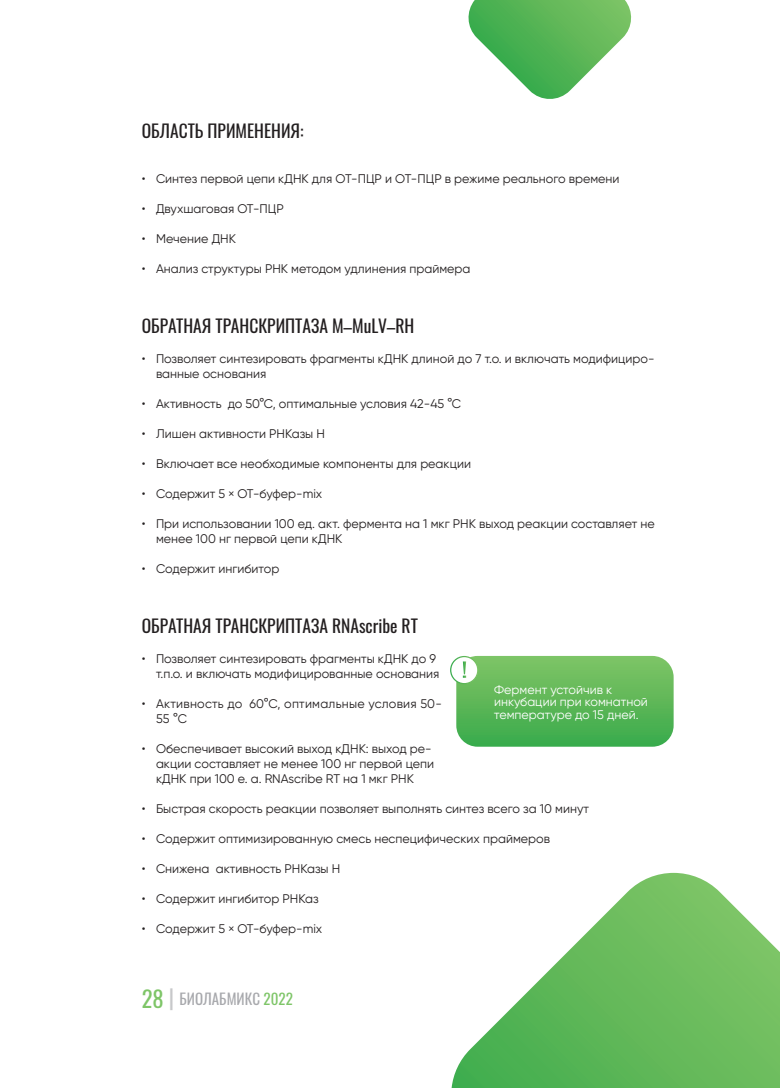
<style>
.page{position:relative;width:780px;height:1088px;background:#fff}
.page>*{position:absolute;margin:0;border:0;box-sizing:border-box;transform-origin:0 0}
.t1{font:17.5px "Oswald";color:#231f20}
.t2{font:15px "Oswald";color:#a8a9ad}
.t3{font:12.5px/15px "Gilroy";color:#231f20}
.t4{font:12.5px/12.5px "Gilroy";color:#fff}
.t5{font:12.5px/15px "Gilroy";letter-spacing:.02em;color:#231f20}
.s1{font-size:22.5px;color:#7ec568}
.s2{font-size:22.5px;color:#c7c8ca}
.s3{color:#7ec568}
</style>
<div class="page">
<svg style="left:451px;top:873px;width:329px;height:215px"></svg>
<svg style="left:468px;top:0;width:164px;height:99px"></svg>
<svg style="left:450px;top:656px;width:28px;height:28px"></svg>
<div style="left:450px;top:656px;width:28px;height:28px;border:1px solid #fff;border-radius:50%"></div>
<svg style="left:456px;top:656px;width:217px;height:91px;background:#62ba5e"></svg>
<h1 class="t1" style="left:142px;top:115px;width:163px">ОБЛАСТЬ ПРИМЕНЕНИЯ:</h1>
<p class="t3" style="left:142px;top:171px;width:479px">• Синтез первой цепи кДНК для ОТ-ПЦР и ОТ-ПЦР в режиме реального времени</p>
<p class="t3" style="left:142px;top:201px;width:143px">• Двухшаговая ОТ-ПЦР</p>
<p class="t3" style="left:142px;top:231px;width:96px">• Мечение ДНК</p>
<p class="t3" style="left:142px;top:261px;width:330px">• Анализ структуры РНК методом удлинения праймера</p>
<h1 class="t1" style="left:142px;top:310px;width:274px">ОБРАТНАЯ ТРАНСКРИПТАЗА M–MuLV–RH</h1>
<p class="t3" style="left:156px;top:351px;width:500px;text-indent:-14px">• Позволяет синтезировать фрагменты кДНК длиной до 7 т.о. и включать модифициро&shy;ванные основания</p>
<p class="t3" style="left:142px;top:396px;width:321px">• Активность до 50°С, оптимальные условия 42-45 °С</p>
<p class="t3" style="left:142px;top:426px;width:185px">• Лишен активности РНКазы Н</p>
<p class="t3" style="left:142px;top:456px;width:331px">• Включает все необходимые компоненты для реакции</p>
<p class="t3" style="left:142px;top:486px;width:182px">• Содержит 5 × ОТ-буфер-mix</p>
<p class="t3" style="left:156px;top:516px;width:500px;text-indent:-14px">• При использовании 100 ед. акт. фермента на 1 мкг РНК выход реакции составляет не менее 100 нг первой цепи кДНК</p>
<p class="t3" style="left:142px;top:561px;width:139px">• Содержит ингибитор</p>
<h1 class="t1" style="left:142px;top:610px;width:277px">ОБРАТНАЯ ТРАНСКРИПТАЗА RNAscribe RT</h1>
<p class="t3" style="left:142px;top:651px;width:299px;text-align:right">• Позволяет синтезировать фрагменты кДНК до 9 т.п.о. и включать модифицированные основания</p>
<p class="t5" style="left:156px;top:696px;width:287px;text-indent:-14px">• Активность до 60°С, оптимальные условия 50-<br>55 °С</p>
<p class="t3" style="left:156px;top:741px;width:280px;text-indent:-14px">• Обеспечивает высокий выход кДНК: выход ре&shy;акции составляет не менее 100 нг первой цепи кДНК при 100 е. а. RNAscribe RT на 1 мкг РНК</p>
<p class="t3" style="left:142px;top:801px;width:448px">• Быстрая скорость реакции позволяет выполнять синтез всего за 10 минут</p>
<p class="t3" style="left:142px;top:831px;width:409px">• Содержит оптимизированную смесь неспецифических праймеров</p>
<p class="t3" style="left:142px;top:861px;width:200px">• Снижена активность РНКазы H</p>
<p class="t3" style="left:142px;top:891px;width:178px">• Содержит ингибитор РНКаз</p>
<p class="t3" style="left:142px;top:921px;width:182px">• Содержит 5 × ОТ-буфер-mix</p>
<p class="t4" style="left:494px;top:683px;width:155px">Фермент устойчив к инкубации при комнатной температуре до 15 дней.</p>
<p class="t2" style="left:142px;top:986px;width:152px"><span class="s1">28</span> <span class="s2">|</span> БИОЛАБМИКС <span class="s3">2022</span></p>
</div>
